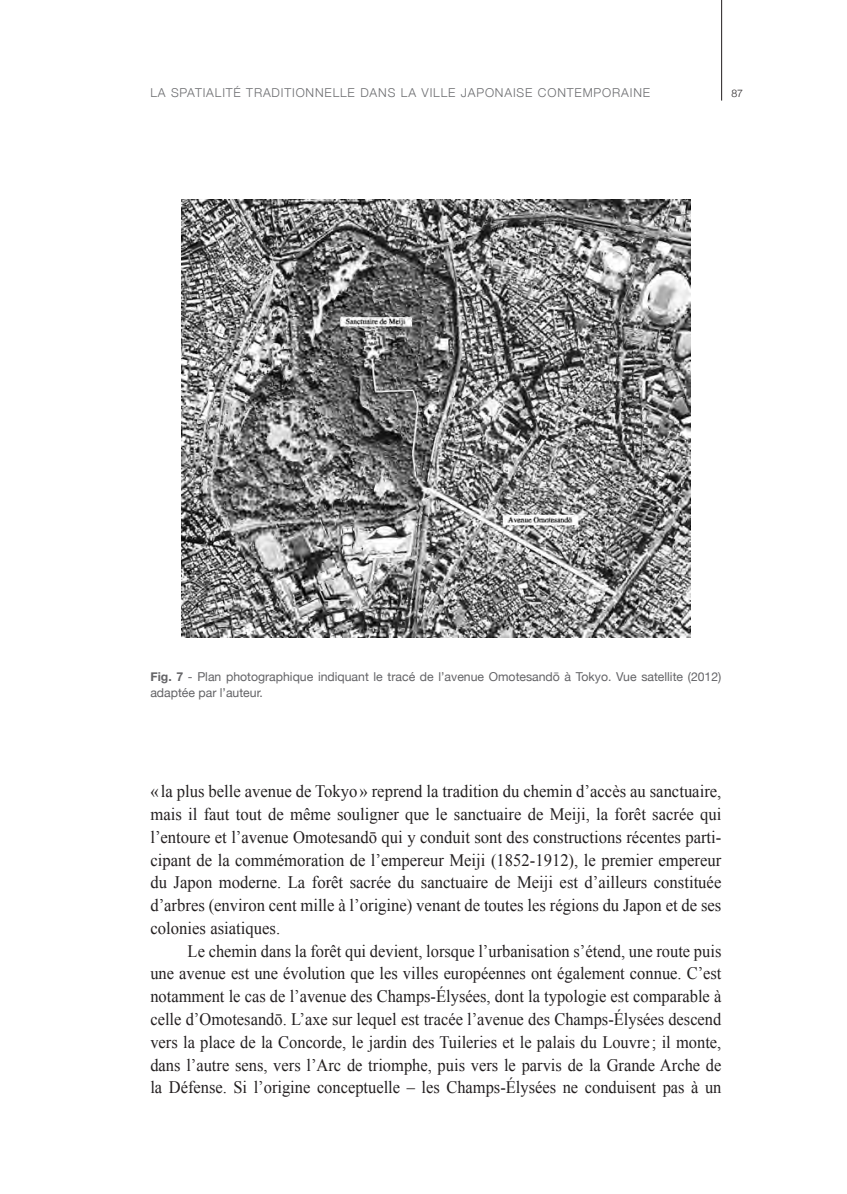
<style>
.page{position:relative;width:847px;height:1194px;background:#fff}
.page>*{position:absolute;margin:0;border:0;box-sizing:border-box;transform-origin:0 0}
.t1{font:17.5px/22.8px "Times New Roman";color:#231f20;text-align:justify;scale:.94 1}
.t2{font:17.5px/22.8px "Times New Roman";color:#231f20;text-align:justify;scale:.95 1}
.t3{font:12.25px/15.8px "Helvetica Neue";color:#636366}
.t4{font:300 12.25px "Helvetica Neue";letter-spacing:.07em;color:#6c6d70}
.t5{font:300 10.5px "Helvetica Neue";color:#231f20}
.s1{font-weight:700}
</style>
<div class="page">
<hr style="left:721px;top:0;width:1px;height:101px;background:#231f20">
<img style="left:181px;top:200px;width:508px;height:437px">
<p class="t4" style="left:150px;top:83px;width:501px">LA SPATIALITÉ TRADITIONNELLE DANS LA VILLE JAPONAISE CONTEMPORAINE</p>
<p class="t5" style="left:731px;top:84px;width:13px">87</p>
<p class="t3" style="left:150px;top:669px;width:572px"><span class="s1">Fig. 7</span> - Plan photographique indiquant le tracé de l’avenue Omotesandō à Tokyo. Vue satellite (2012) adaptée par l’auteur.</p>
<p class="t2" style="left:150px;top:780px;width:602px">«la plus belle avenue de Tokyo » reprend la tradition du chemin d’accès au sanctuaire, mais il faut tout de même souligner que le sanctuaire de Meiji, la forêt sacrée qui l’entoure et l’avenue Omotesandō qui y conduit sont des constructions récentes parti&shy;cipant de la commémoration de l’empereur Meiji (1852-1912), le premier empereur du Japon moderne. La forêt sacrée du sanctuaire de Meiji est d’ailleurs constituée d’arbres (environ cent mille à l’origine) venant de toutes les régions du Japon et de ses colonies asiatiques.</p>
<p class="t1" style="left:150px;top:939px;width:609px;text-indent:37px">Le chemin dans la forêt qui devient, lorsque l’urbanisation s’étend, une route puis une avenue est une évolution que les villes européennes ont également connue. C’est notamment le cas de l’avenue des Champs-Élysées, dont la typologie est comparable à celle d’Omotesandō. L’axe sur lequel est tracée l’avenue des Champs-Élysées descend vers la place de la Concorde, le jardin des Tuileries et le palais du Louvre ; il monte, dans l’autre sens, vers l’Arc de triomphe, puis vers le parvis de la Grande Arche de la Défense. Si l’origine conceptuelle – les Champs-Élysées ne conduisent pas à un</p>
</div>
